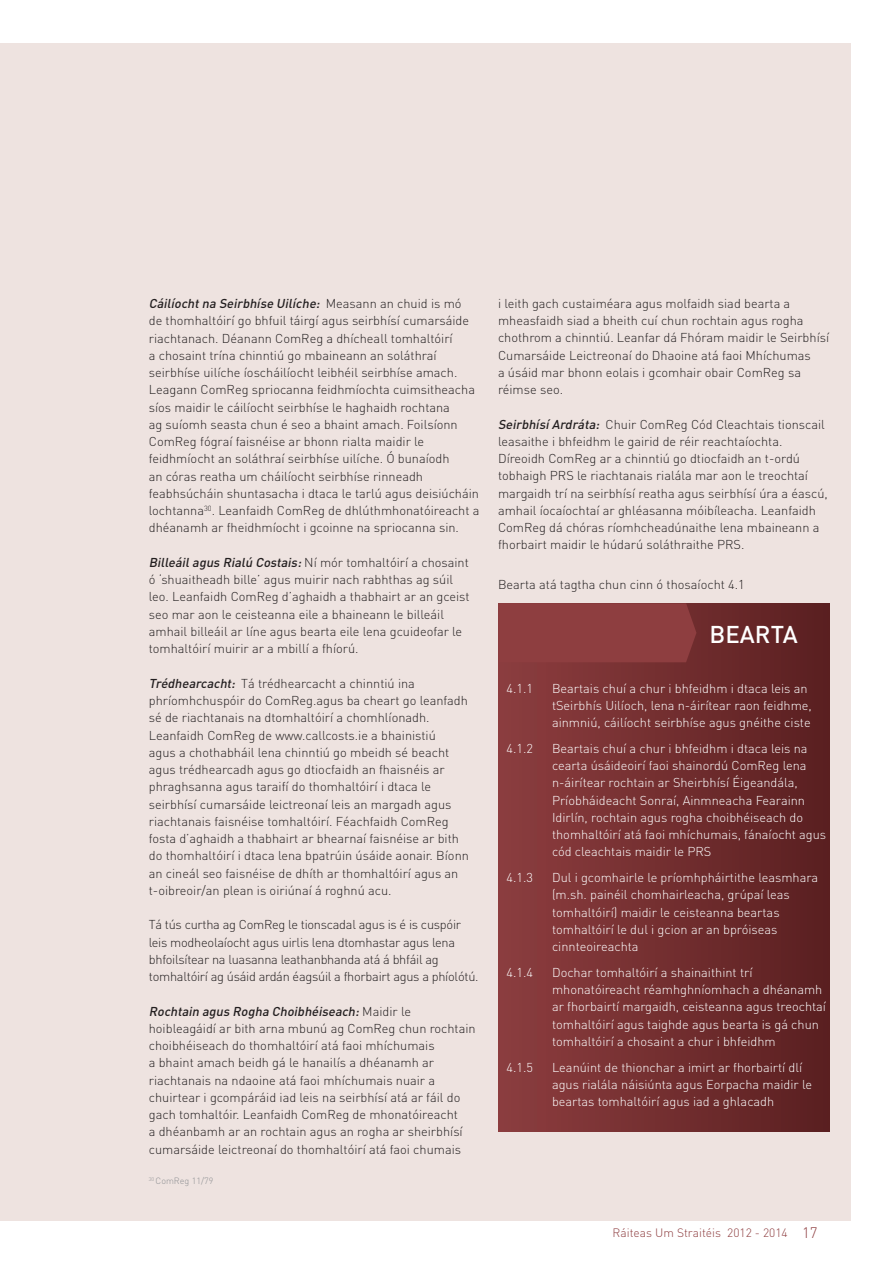
<style>
.page{position:relative;width:893px;height:1263px;background:#fff}
.page>*{position:absolute;margin:0;border:0;box-sizing:border-box;transform-origin:0 0}
.t1{font:500 24px "DIN";color:#fff}
.t2{font:300 12.75px/17.2px "DIN";color:#231f20}
.t3{font:300 12.75px/17.2px "DIN";color:#fff}
.t4{font:300 12.75px/17.2px "DIN";letter-spacing:-.02em;color:#231f20}
.t5{font:300 12px "DIN";color:#8e3e40}
.t6{font:300 9px "DIN";color:#8d8f92}
.s1{font-weight:500;font-style:italic}
.s2{font-size:15px}
</style>
<div class="page">
<div style="left:0;top:43px;width:850px;height:1177px;background:#eee3e0"></div>
<div style="left:498px;top:603px;width:331px;height:528px;background:linear-gradient(to right,#8c3e3f,#5a1f20)"></div>
<div style="left:499px;top:603px;width:197px;height:59px;background:#8e3e40"></div>
<p class="t2" style="left:149px;top:295px;width:332px"><span class="s1">Cáilíochtna Seirbhíse Uilíche:</span> M e a s a n n a n c h u i d i s m ó<br>de thomhaltóirí go bhfuil táirgí agus seirbhísí cumarsáide riachtanach. Déanann ComReg a dhícheall tomhaltóirí<br>a chosaint trína chinntiú go mbaineann an soláthraí seirbhíse uilíche íoscháilíocht leibhéil seirbhíse amach.<br>Leagann ComReg spriocanna feidhmíochta cuimsitheacha síos maidir le cáilíocht seirbhíse le haghaidh rochtana<br>ag suíomh seasta chun é seo a bhaint amach. Foilsíonn ComReg fógraí faisnéise ar bhonn rialta maidir le feidhmíocht an soláthraí seirbhíse uilíche. Ó bunaíodh<br>an córas reatha um cháilíocht seirbhíse rinneadh feabhsúcháin shuntasacha i dtaca le tarlú agus deisiúcháin lochtanna<sup>30</sup>. Leanfaidh ComReg de dhlúthmhonatóireacht a dhéanamh ar fheidhmíocht i gcoinne na spriocanna sin.</p>
<p class="t2" style="left:149px;top:554px;width:322px"><span class="s1">Billeáilagus Rialú Costais:</span>N í m ó r t o m h a lt ó i r í a c h o s a i n t ó ‘shuaitheadh bille’ agus muirir nach rabhthas ag súil leo. Leanfaidh ComReg d’aghaidh a thabhairt ar an gceist seo mar aon le ceisteanna eile a bhaineann le billeáil amhail billeáil ar líne agus bearta eile lena gcuideofar le tomhaltóirí muirir ar a mbillí a fhíorú.</p>
<p class="t2" style="left:149px;top:674px;width:322px"><span class="s1">Trédhearcacht:</span> Tá trédhearcacht a chinntiú ina phríomhchuspóir do ComReg.agus ba cheart go leanfadh sé de riachtanais na dtomhaltóirí a chomhlíonadh.<br>Leanfaidh ComReg de www.callcosts.ie a bhainistiú<br>agus a chothabháil lena chinntiú go mbeidh sé beacht agus trédhearcadh agus go dtiocfaidh an fhaisnéis ar phraghsanna agus taraifí do thomhaltóirí i dtaca le seirbhísí cumarsáide leictreonaí leis an margadh agus riachtanais faisnéise tomhaltóirí. Féachfaidh ComReg fosta d’aghaidh a thabhairt ar bhearnaí faisnéise ar bith do thomhaltóirí i dtaca lena bpatrúin úsáide aonair. Bíonn an cineál seo faisnéise de dhíth ar thomhaltóirí agus an t-oibreoir/an plean is oiriúnaí á roghnú acu.</p>
<p class="t4" style="left:149px;top:916px;width:331px">Tá tús curtha ag ComReg le tionscadal agus is é is cuspóir leis modheolaíocht agus uirlis lena dtomhastar agus lena bhfoilsítear na luasanna leathanbhanda atá á bhfáil ag tomhaltóirí ag úsáid ardán éagsúil a fhorbairt agus a phíolótú.</p>
<p class="t2" style="left:149px;top:1002px;width:328px"><span class="s1">Rochtain agus Rogha Choibhéiseach:</span>M a i d i r l e hoibleagáidí ar bith arna mbunú ag ComReg chun rochtain choibhéiseach do thomhaltóirí atá faoi mhíchumais<br>a bhaint amach beidh gá le hanailís a dhéanamh ar riachtanais na ndaoine atá faoi mhíchumais nuair a chuirtear i gcompáráid iad leis na seirbhísí atá ar fáil do gach tomhaltóir. Leanfaidh ComReg de mhonatóireacht<br>a dhéanbamh ar an rochtain agus an rogha ar sheirbhísí cumarsáide leictreonaí do thomhaltóirí atá faoi chumais</p>
<p class="t6" style="left:149px;top:1175px;width:66px"><sup>30</sup> ComReg 11/79</p>
<p class="t2" style="left:498px;top:295px;width:333px">i leith gach custaiméara agus molfaidh siad bearta a mheasfaidh siad a bheith cuí chun rochtain agus rogha chothrom a chinntiú. Leanfar dá Fhóram maidir le Seirbhísí Cumarsáide Leictreonaí do Dhaoine atá faoi Mhíchumas<br>a úsáid mar bhonn eolais i gcomhair obair ComReg sa réimse seo.</p>
<p class="t2" style="left:498px;top:415px;width:331px"><span class="s1">SeirbhísíArdráta:</span> Chuir ComReg Cód Cleachtais tionscail leasaithe i bhfeidhm le gairid de réir reachtaíochta.<br>Díreoidh ComReg ar a chinntiú go dtiocfaidh an t-ordú tobhaigh PRS le riachtanais rialála mar aon le treochtaí margaidh trí na seirbhísí reatha agus seirbhísí úra a éascú, amhail íocaíochtaí ar ghléasanna móibíleacha. Leanfaidh ComReg dá chóras ríomhcheadúnaithe lena mbaineann a fhorbairt maidir le húdarú soláthraithe PRS.</p>
<p class="t2" style="left:498px;top:576px;width:248px">Bearta atá tagtha chun cinn ó thosaíocht 4.1</p>
<h1 class="t1" style="left:710px;top:619px;width:31px">BEARTA</h1>
<p class="t3" style="left:506px;top:679px;width:28px">4.1.1</p>
<p class="t3" style="left:552px;top:679px;width:261px">Beartais chuí a chur i bhfeidhm i dtaca leis an tSeirbhís Uilíoch, lena n-áirítear raon feidhme, ainmniú, cáilíocht seirbhíse agus gnéithe ciste</p>
<p class="t3" style="left:506px;top:739px;width:28px">4.1.2</p>
<p class="t3" style="left:552px;top:739px;width:276px">Beartais chuí a chur i bhfeidhm i dtaca leis na cearta úsáideoirí faoi shainordú ComReg lena n-áirítear rochtain ar Sheirbhísí Éigeandála, Príobháideacht Sonraí, Ainmneacha Fearainn Idirlín, rochtain agus rogha choibhéiseach do thomhaltóirí atá faoi mhíchumais, fánaíocht agus cód cleachtais maidir le PRS</p>
<p class="t3" style="left:506px;top:869px;width:28px">4.1.3</p>
<p class="t3" style="left:552px;top:869px;width:268px">Dul i gcomhairle le príomhpháirtithe leasmhara (m.sh. painéil chomhairleacha, grúpaí leas tomhaltóirí) maidir le ceisteanna beartas tomhaltóirí le dul i gcion ar an bpróiseas cinnteoireachta</p>
<p class="t3" style="left:506px;top:963px;width:28px">4.1.4</p>
<p class="t3" style="left:552px;top:963px;width:276px">Dochar tomhaltóirí a shainaithint trí mhonatóireacht réamhghníomhach a dhéanamh ar fhorbairtí margaidh, ceisteanna agus treochtaí tomhaltóirí agus taighde agus bearta is gá chun tomhaltóirí a chosaint a chur i bhfeidhm</p>
<p class="t3" style="left:506px;top:1058px;width:28px">4.1.5</p>
<p class="t3" style="left:552px;top:1058px;width:262px">Leanúint de thionchar a imirt ar fhorbairtí dlí agus rialála náisiúnta agus Eorpacha maidir le beartas tomhaltóirí agus iad a ghlacadh</p>
<p class="t5" style="left:613px;top:1225px;width:206px">Ráiteas Um Straitéis 2012 - 2014 <span class="s2">17</span></p>
</div>
